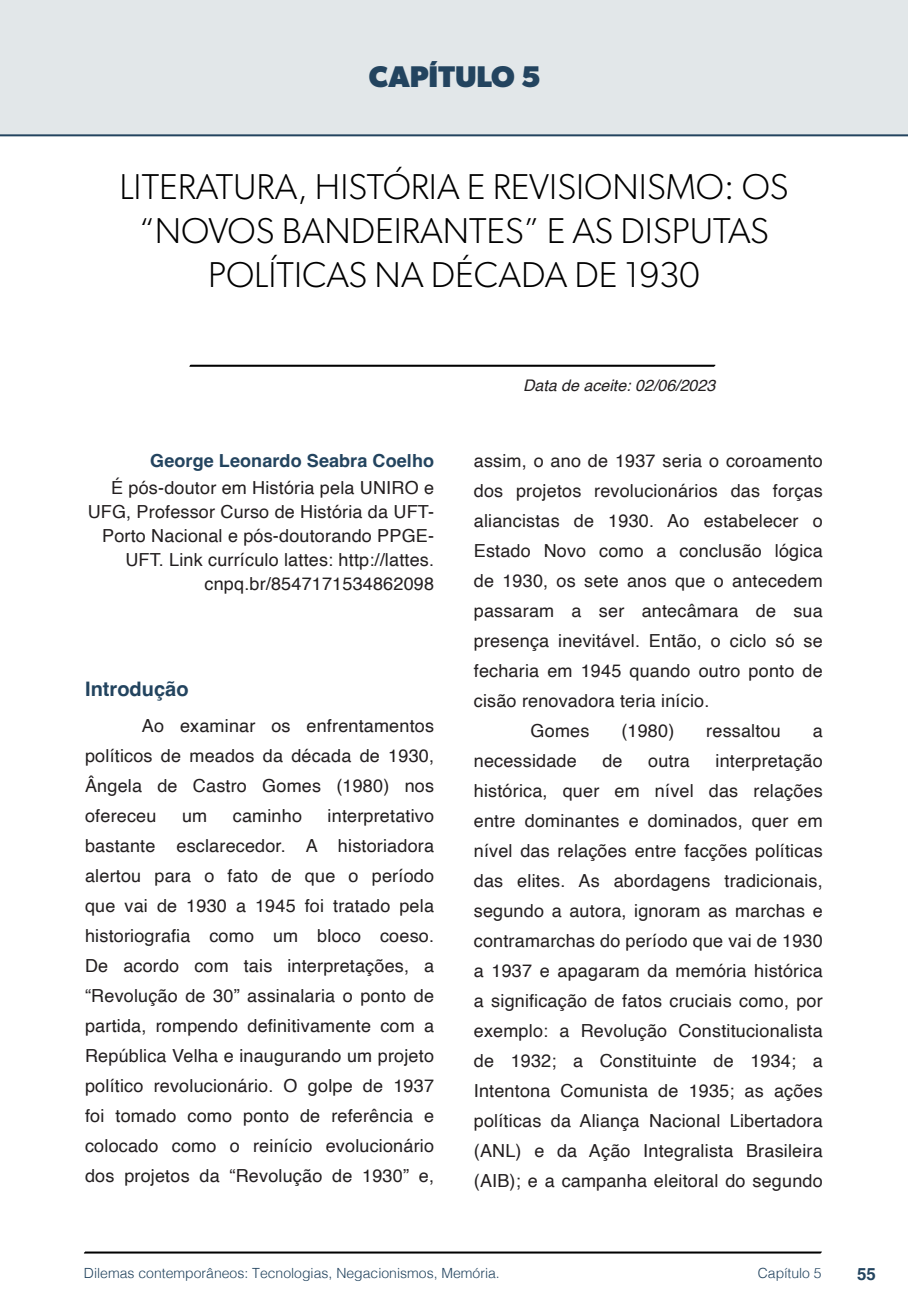
<style>
.page{position:relative;width:908px;height:1304px;background:#fff}
.page>*{position:absolute;margin:0;border:0;box-sizing:border-box;transform-origin:0 0}
.t1{font:300 36px/44px "Gibson";color:#000;text-align:center}
.t2{font:700 30px "Gibson";color:#23445f}
.t3{font:700 20px "Helvetica";color:#23445f}
.t4{font:18px/30px "Helvetica";letter-spacing:.01em;color:#231f20;text-align:justify}
.t5{font:700 18px "Helvetica";letter-spacing:.005em;color:#23445f}
.t6{font:700 16.8px "Helvetica";color:#23445f}
.t7{font:italic 16px "Helvetica";color:#231f20}
.t8{font:300 14px "Helvetica";color:#23445f}
</style>
<div class="page">
<svg style="left:84px;top:1251px;width:737px;height:3px;background:#515151"></svg>
<div style="left:0;top:0;width:907px;height:136px;background:#e2e7e9"></div>
<div style="left:44px;top:72px;width:68px;height:61px;background:#e2e7e9"></div>
<svg style="left:189px;top:364px;width:526px;height:3px;background:#4f4f4f"></svg>
<h2 class="t2" style="left:369px;top:58px;width:173px">CAPÍTULO 5</h2>
<h1 class="t1" style="left:119px;top:164px;width:670px">LITERATURA, HISTÓRIA E REVISIONISMO: OS “NOVOS BANDEIRANTES” E AS DISPUTAS<br>POLÍTICAS NA DÉCADA DE 1930</h1>
<p class="t5" style="left:150px;top:450px;width:285px">George Leonardo Seabra Coelho</p>
<p class="t4" style="left:88px;top:477px;width:348px;line-height:24px;text-align:right">É pós-doutor em História pela UNIRO e UFG, Professor Curso de História da UFT-Porto Nacional e pós-doutorando PPGE-UFT. Link currículo lattes: http://lattes. cnpq.br/8547171534862098</p>
<p class="t3" style="left:85px;top:677px;width:105px">Introdução</p>
<p class="t4" style="left:85px;top:711px;width:350px;text-indent:57px">Ao examinar os enfrentamentos políticos de meados da década de 1930, Ângela de Castro Gomes (1980) nos ofereceu</p>
<p class="t4" style="left:182px;top:801px;width:27px">um</p>
<p class="t4" style="left:233px;top:801px;width:71px">caminho</p>
<p class="t4" style="left:85px;top:801px;width:350px;text-indent:242px">interpretativo bastante esclarecedor. A historiadora alertou para o fato de que o período que vai de 1930 a 1945 foi tratado pela historiografia como um bloco coeso.<br>De acordo com tais interpretações, a “Revolução de 30” assinalaria o ponto de partida, rompendo definitivamente com a República Velha e inaugurando um projeto político revolucionário. O golpe de 1937 foi tomado como ponto de referência e colocado como o reinício evolucionário dos projetos da “Revolução de 1930” e,</p>
<p class="t7" style="left:523px;top:373px;width:194px">Data de aceite: 02/06/2023</p>
<p class="t4" style="left:473px;top:446px;width:350px">assim, o ano de 1937 seria o coroamento</p>
<p class="t4" style="left:473px;top:476px;width:350px">dos projetos revolucionários das forças</p>
<p class="t4" style="left:473px;top:506px;width:350px">aliancistas de 1930. Ao estabelecer o</p>
<p class="t4" style="left:473px;top:536px;width:350px">Estado Novo como a conclusão lógica</p>
<p class="t4" style="left:473px;top:566px;width:350px">de 1930, os sete anos que o antecedem</p>
<p class="t4" style="left:473px;top:596px;width:350px">passaram a ser antecâmara de sua</p>
<p class="t4" style="left:473px;top:626px;width:350px">presença inevitável. Então, o ciclo só se</p>
<p class="t4" style="left:473px;top:656px;width:350px">fecharia em 1945 quando outro ponto de</p>
<p class="t4" style="left:473px;top:686px;width:237px">cisão renovadora teria início.</p>
<p class="t4" style="left:530px;top:716px;width:60px">Gomes</p>
<p class="t4" style="left:621px;top:716px;width:54px">(1980)</p>
<p class="t4" style="left:706px;top:716px;width:76px">ressaltou</p>
<p class="t4" style="left:812px;top:716px;width:12px">a</p>
<p class="t4" style="left:473px;top:746px;width:104px">necessidade</p>
<p class="t4" style="left:602px;top:746px;width:22px">de</p>
<p class="t4" style="left:648px;top:746px;width:43px">outra</p>
<p class="t4" style="left:473px;top:746px;width:350px;text-indent:241px">interpretação histórica, quer em nível das relações entre dominantes e dominados, quer em nível das relações entre facções políticas das elites. As abordagens tradicionais, segundo a autora, ignoram as marchas e contramarchas do período que vai de 1930 a 1937 e apagaram da memória histórica a significação de fatos cruciais como, por exemplo: a Revolução Constitucionalista de 1932; a Constituinte de 1934; a Intentona Comunista de 1935; as ações políticas da Aliança Nacional Libertadora (ANL) e da Ação Integralista Brasileira (AIB); e a campanha eleitoral do segundo</p>
<p class="t8" style="left:84px;top:1261px;width:417px">Dilemas contemporâneos: Tecnologias, Negacionismos, Memória.</p>
<p class="t8" style="left:757px;top:1261px;width:65px">Capítulo 5</p>
<p class="t6" style="left:856px;top:1264px;width:20px">55</p>
</div>
